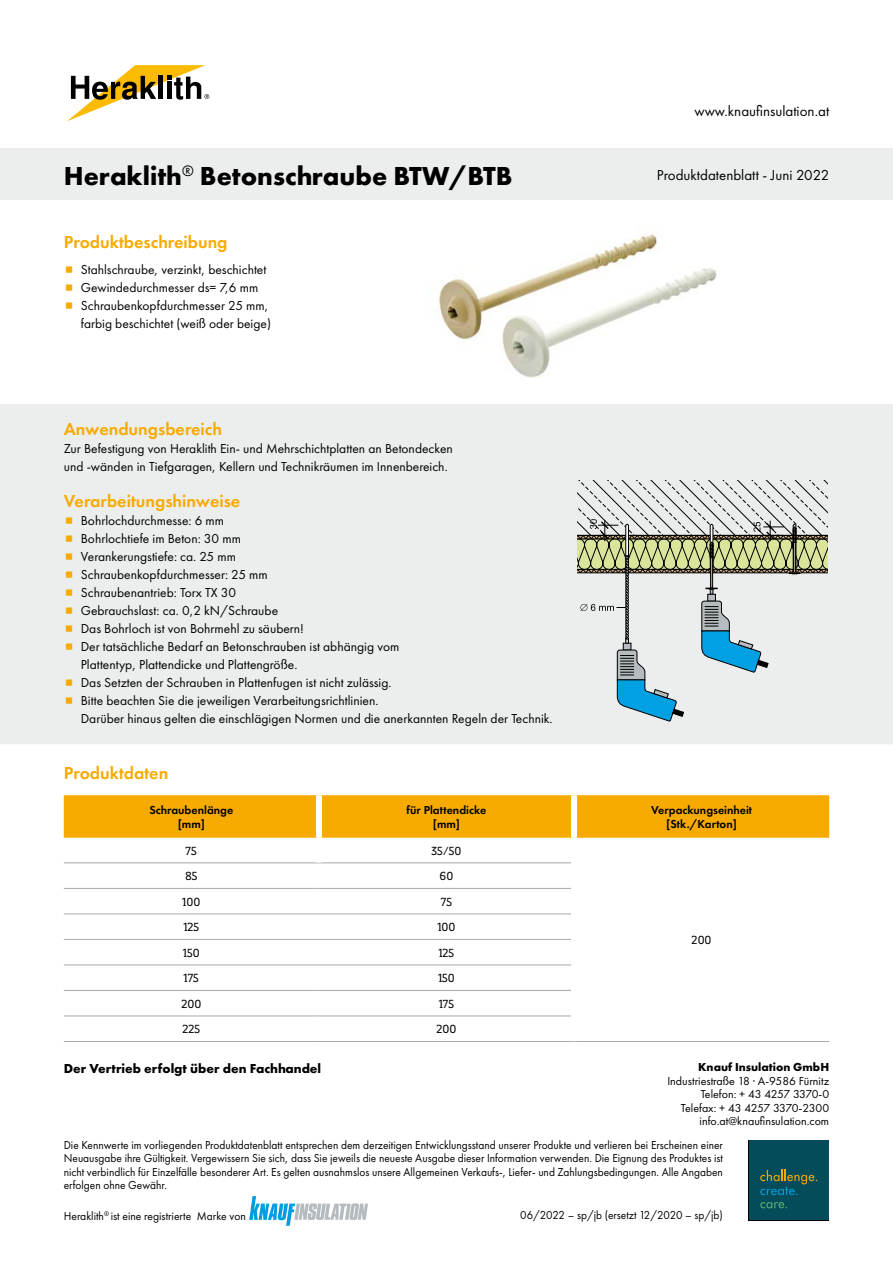
<style>
.page{position:relative;width:893px;height:1263px;background:#fff}
.page>*{position:absolute;margin:0;border:0;box-sizing:border-box;transform-origin:0 0}
.t1{font:700 27px "Futura PT";color:#000}
.t2{font:600 18px "Futura PT";color:#f7aa00}
.t3{font:15px "Futura PT";color:#000}
.t4{font:13.5px/18px "Futura PT";color:#000}
.t5{font:700 13.5px "Futura PT";color:#000}
.t6{font:12px/13.5px "Futura PT";color:#000;text-align:justify;scale:.95 1}
.t7{font:12px/13.5px "Futura PT";color:#000;text-align:right}
.t8{font:600 12px/13.5px "Futura PT";color:#000;text-align:center}
.t9{font:12px "Dobra Slab";color:#000}
.t10{font:700 12px "Futura PT";color:#000}
</style>
<div class="page">
<div style="left:0;top:149px;width:893px;height:51px;background:#eceded"></div>
<svg style="left:67px;top:65px;width:142px;height:56px"></svg>
<div style="left:1px;top:405px;width:891px;height:338px;background:#eceded"></div>
<div style="left:0;top:404px;width:893px;height:340px;border:2px solid #eceded"></div>
<img style="left:438px;top:232px;width:279px;height:146px">
<div style="left:64px;top:795px;width:765px;height:43px;background:#f7aa00"></div>
<hr style="left:64px;top:862px;width:255px;height:1px;background:#a4aaaf">
<hr style="left:319px;top:862px;width:252px;height:1px;background:#a4aaaf">
<hr style="left:64px;top:888px;width:255px;height:1px;background:#a4aaaf">
<hr style="left:319px;top:888px;width:252px;height:1px;background:#a4aaaf">
<hr style="left:64px;top:913px;width:255px;height:1px;background:#a4aaaf">
<hr style="left:319px;top:913px;width:252px;height:1px;background:#a4aaaf">
<hr style="left:64px;top:939px;width:255px;height:1px;background:#a4aaaf">
<hr style="left:319px;top:939px;width:252px;height:1px;background:#a4aaaf">
<hr style="left:64px;top:964px;width:255px;height:1px;background:#a4aaaf">
<hr style="left:319px;top:964px;width:252px;height:1px;background:#a4aaaf">
<hr style="left:64px;top:990px;width:255px;height:1px;background:#a4aaaf">
<hr style="left:319px;top:990px;width:252px;height:1px;background:#a4aaaf">
<hr style="left:64px;top:1015px;width:255px;height:1px;background:#a4aaaf">
<hr style="left:319px;top:1015px;width:252px;height:1px;background:#a4aaaf">
<hr style="left:64px;top:1041px;width:255px;height:1px;background:#a4aaaf">
<hr style="left:319px;top:1041px;width:255px;height:1px;background:#a4aaaf">
<hr style="left:574px;top:1041px;width:255px;height:1px;background:#a4aaaf">
<div style="left:316px;top:795px;width:6px;height:43px;background:#fff"></div>
<div style="left:571px;top:795px;width:6px;height:43px;background:#fff"></div>
<svg style="left:577px;top:481px;width:251px;height:240px"></svg>
<svg style="left:748px;top:1140px;width:81px;height:80px"></svg>
<div style="left:749px;top:1140px;width:79px;height:80px;background:#054c5b"></div>
<svg style="left:760px;top:1170px;width:57px;height:25px"></svg>
<svg style="left:760px;top:1202px;width:27px;height:6px"></svg>
<svg style="left:249px;top:1196px;width:119px;height:30px"></svg>
<p class="t3" style="left:694px;top:102px;width:136px">www.knaufinsulation.at</p>
<h1 class="t1" style="left:64px;top:158px;width:450px">Heraklith<sup>®</sup> Betonschraube BTW/BTB</h1>
<p class="t3" style="left:657px;top:166px;width:174px">Produktdatenblatt - Juni 2022</p>
<h2 class="t2" style="left:64px;top:230px;width:165px">Produktbeschreibung</h2>
<p class="t4" style="left:81px;top:260px;width:192px">Stahlschraube, verzinkt, beschichtet Gewindedurchmesser ds= 7,6 mm Schraubenkopfdurchmesser 25 mm, farbig beschichtet (weiß oder beige)</p>
<h2 class="t2" style="left:64px;top:417px;width:160px">Anwendungsbereich</h2>
<p class="t4" style="left:64px;top:439px;width:391px">Zur Befestigung von Heraklith Ein- und Mehrschichtplatten an Betondecken und -wänden in Tiefgaragen, Kellern und Technikräumen im Innenbereich.</p>
<h2 class="t2" style="left:64px;top:489px;width:178px">Verarbeitungshinweise</h2>
<p class="t4" style="left:81px;top:511px;width:473px">Bohrlochdurchmesse: 6 mm<br>Bohrlochtiefe im Beton: 30 mm<br>Verankerungstiefe: ca. 25 mm<br>Schraubenkopfdurchmesser: 25 mm<br>Schraubenantrieb: Torx TX 30<br>Gebrauchslast: ca. 0,2 kN/Schraube<br>Das Bohrloch ist von Bohrmehl zu säubern!<br>Der tatsächliche Bedarf an Betonschrauben ist abhängig vom<br>Plattentyp, Plattendicke und Plattengröße.<br>Das Setzten der Schrauben in Plattenfugen ist nicht zulässig.<br>Bitte beachten Sie die jeweiligen Verarbeitungsrichtlinien.<br>Darüber hinaus gelten die einschlägigen Normen und die anerkannten Regeln der Technik.</p>
<h2 class="t2" style="left:64px;top:762px;width:106px">Produktdaten</h2>
<p class="t8" style="left:149px;top:803px;width:85px">Schraubenlänge [mm]</p>
<p class="t8" style="left:407px;top:803px;width:81px">für Plattendicke [mm]</p>
<p class="t8" style="left:651px;top:803px;width:103px">Verpackungseinheit [Stk./Karton]</p>
<p class="t9" style="left:186px;top:843px;width:13px">75</p>
<p class="t9" style="left:431px;top:843px;width:31px">35/50</p>
<p class="t9" style="left:185px;top:869px;width:14px">85</p>
<p class="t9" style="left:440px;top:869px;width:15px">60</p>
<p class="t9" style="left:182px;top:894px;width:20px">100</p>
<p class="t9" style="left:441px;top:894px;width:13px">75</p>
<p class="t9" style="left:183px;top:920px;width:17px">125</p>
<p class="t9" style="left:437px;top:920px;width:20px">100</p>
<p class="t9" style="left:183px;top:945px;width:18px">150</p>
<p class="t9" style="left:438px;top:945px;width:17px">125</p>
<p class="t9" style="left:184px;top:971px;width:17px">175</p>
<p class="t9" style="left:438px;top:971px;width:18px">150</p>
<p class="t9" style="left:181px;top:996px;width:21px">200</p>
<p class="t9" style="left:439px;top:996px;width:17px">175</p>
<p class="t9" style="left:182px;top:1022px;width:19px">225</p>
<p class="t9" style="left:436px;top:1022px;width:21px">200</p>
<p class="t5" style="left:64px;top:1060px;width:259px">Der Vertrieb erfolgt über den Fachhandel</p>
<p class="t9" style="left:692px;top:933px;width:21px">200</p>
<p class="t10" style="left:698px;top:1059px;width:132px">Knauf Insulation GmbH</p>
<p class="t7" style="left:667px;top:1074px;width:163px">Industriestraße 18 · A-9586 Fürnitz<br>Telefon: + 43 4257 3370-0<br>Telefax: + 43 4257 3370-2300 info.at@knaufinsulation.com</p>
<p class="t6" style="left:64px;top:1138px;width:695px">Die Kennwerte im vorliegenden Produktdatenblatt entsprechen dem derzeitigen Entwicklungsstand unserer Produkte und verlieren bei Erscheinen einer Neuausgabe ihre Gültigkeit. Vergewissern Sie sich, dass Sie jeweils die neueste Ausgabe dieser Information verwenden. Die Eignung des Produktes ist nicht verbindlich für Einzelfälle besonderer Art. Es gelten ausnahmslos unsere Allgemeinen Verkaufs-, Liefer- und Zahlungsbedingungen. Alle Angaben erfolgen ohne Gewähr.</p>
<p class="t7" style="left:64px;top:1209px;width:184px">Heraklith<sup>®</sup> ist eine registrierte Marke von</p>
<p class="t6" style="left:520px;top:1208px;width:215px">06/2022 – sp/jb (ersetzt 12/2020 – sp/jb)</p>
</div>
